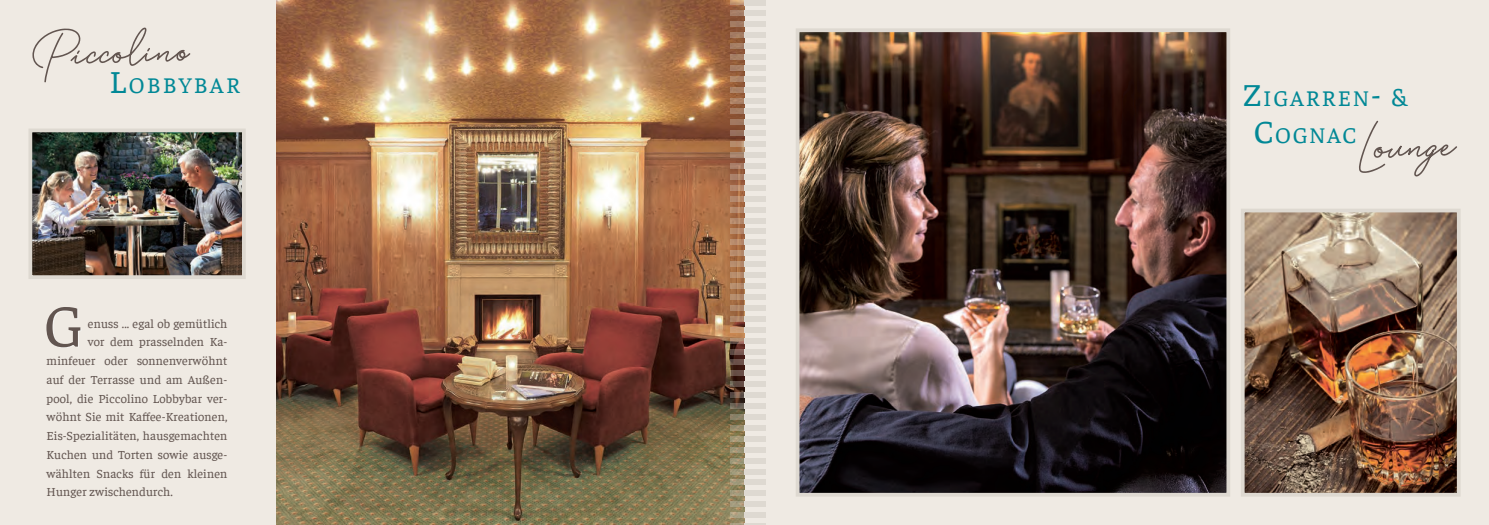
<style>
.page{position:relative;width:1489px;height:525px;background:#fff}
.page>*{position:absolute;margin:0;border:0;box-sizing:border-box;transform-origin:0 0}
.t1{font:700 90px "Sidecar";color:#625550}
.t2{font:60px "Faustina";color:#625550}
.t3{font:22.75px/37.5px "Faustina";letter-spacing:.085em;color:#018896}
.t4{font:12.5px "Faustina";letter-spacing:.01em;color:#625550}
.s1{font-size:32.5px}
.s2{font-size:26.25px}
</style>
<div class="page">
<div style="left:0;top:0;width:1488px;height:524px;background:#efeae3"></div>
<img style="left:276px;top:0;width:468px;height:524px">
<img style="left:33px;top:133px;width:208px;height:141px">
<div style="left:28px;top:128px;width:218px;height:151px;border:4px solid #ded9d1"></div>
<img style="left:800px;top:33px;width:425px;height:458px">
<div style="left:795px;top:28px;width:435px;height:468px;border:4px solid #ded9d1"></div>
<img style="left:1245px;top:213px;width:210px;height:278px">
<div style="left:1240px;top:208px;width:220px;height:288px;border:4px solid #ded9d1"></div>
<div style="left:744px;top:76px;width:21px;height:5px;background:#ded9d1"></div>
<div style="left:744px;top:65px;width:21px;height:5px;background:#ded9d1"></div>
<div style="left:744px;top:54px;width:21px;height:6px;background:#ded9d1"></div>
<div style="left:744px;top:43px;width:21px;height:6px;background:#ded9d1"></div>
<div style="left:744px;top:32px;width:21px;height:6px;background:#ded9d1"></div>
<div style="left:744px;top:21px;width:21px;height:6px;background:#ded9d1"></div>
<div style="left:744px;top:11px;width:21px;height:5px;background:#ded9d1"></div>
<div style="left:744px;top:0;width:21px;height:5px;background:#ded9d1"></div>
<div style="left:744px;top:512px;width:21px;height:5px;background:#ded9d1"></div>
<div style="left:744px;top:501px;width:21px;height:5px;background:#ded9d1"></div>
<div style="left:744px;top:490px;width:21px;height:6px;background:#ded9d1"></div>
<div style="left:744px;top:479px;width:21px;height:6px;background:#ded9d1"></div>
<div style="left:744px;top:468px;width:21px;height:6px;background:#ded9d1"></div>
<div style="left:744px;top:457px;width:21px;height:6px;background:#ded9d1"></div>
<div style="left:744px;top:446px;width:21px;height:6px;background:#ded9d1"></div>
<div style="left:744px;top:436px;width:21px;height:5px;background:#ded9d1"></div>
<div style="left:744px;top:425px;width:21px;height:5px;background:#ded9d1"></div>
<div style="left:744px;top:414px;width:21px;height:5px;background:#ded9d1"></div>
<div style="left:744px;top:403px;width:21px;height:5px;background:#ded9d1"></div>
<div style="left:744px;top:392px;width:21px;height:5px;background:#ded9d1"></div>
<div style="left:744px;top:381px;width:21px;height:6px;background:#ded9d1"></div>
<div style="left:744px;top:370px;width:21px;height:6px;background:#ded9d1"></div>
<div style="left:744px;top:359px;width:21px;height:6px;background:#ded9d1"></div>
<div style="left:744px;top:348px;width:21px;height:6px;background:#ded9d1"></div>
<div style="left:744px;top:337px;width:21px;height:6px;background:#ded9d1"></div>
<div style="left:744px;top:327px;width:21px;height:5px;background:#ded9d1"></div>
<div style="left:744px;top:316px;width:21px;height:5px;background:#ded9d1"></div>
<div style="left:744px;top:305px;width:21px;height:5px;background:#ded9d1"></div>
<div style="left:744px;top:294px;width:21px;height:5px;background:#ded9d1"></div>
<div style="left:744px;top:283px;width:21px;height:5px;background:#ded9d1"></div>
<div style="left:744px;top:272px;width:21px;height:6px;background:#ded9d1"></div>
<div style="left:744px;top:261px;width:21px;height:6px;background:#ded9d1"></div>
<div style="left:744px;top:250px;width:21px;height:6px;background:#ded9d1"></div>
<div style="left:744px;top:239px;width:21px;height:6px;background:#ded9d1"></div>
<div style="left:744px;top:229px;width:21px;height:5px;background:#ded9d1"></div>
<div style="left:744px;top:218px;width:21px;height:5px;background:#ded9d1"></div>
<div style="left:744px;top:207px;width:21px;height:5px;background:#ded9d1"></div>
<div style="left:744px;top:196px;width:21px;height:5px;background:#ded9d1"></div>
<div style="left:744px;top:185px;width:21px;height:5px;background:#ded9d1"></div>
<div style="left:744px;top:174px;width:21px;height:5px;background:#ded9d1"></div>
<div style="left:744px;top:163px;width:21px;height:6px;background:#ded9d1"></div>
<div style="left:744px;top:152px;width:21px;height:6px;background:#ded9d1"></div>
<div style="left:744px;top:141px;width:21px;height:6px;background:#ded9d1"></div>
<div style="left:744px;top:130px;width:21px;height:6px;background:#ded9d1"></div>
<div style="left:744px;top:120px;width:21px;height:5px;background:#ded9d1"></div>
<div style="left:744px;top:109px;width:21px;height:5px;background:#ded9d1"></div>
<div style="left:744px;top:98px;width:21px;height:5px;background:#ded9d1"></div>
<div style="left:744px;top:87px;width:21px;height:5px;background:#ded9d1"></div>
<div style="left:730px;top:76px;width:14px;height:5px;background:#ae8568"></div>
<div style="left:730px;top:65px;width:14px;height:5px;background:#a67e64"></div>
<div style="left:730px;top:54px;width:14px;height:6px;background:#a77f64"></div>
<div style="left:730px;top:43px;width:14px;height:6px;background:#a67f64"></div>
<div style="left:730px;top:32px;width:14px;height:6px;background:#a37b63"></div>
<div style="left:730px;top:21px;width:14px;height:6px;background:#a37b63"></div>
<div style="left:730px;top:11px;width:14px;height:5px;background:#a57d66"></div>
<svg style="left:730px;top:0;width:14px;height:5px"></svg>
<svg style="left:730px;top:523px;width:35px;height:1px"></svg>
<svg style="left:730px;top:512px;width:14px;height:5px"></svg>
<svg style="left:730px;top:501px;width:14px;height:5px"></svg>
<svg style="left:730px;top:490px;width:14px;height:6px"></svg>
<svg style="left:730px;top:479px;width:14px;height:6px"></svg>
<svg style="left:730px;top:468px;width:14px;height:6px"></svg>
<svg style="left:730px;top:457px;width:14px;height:6px"></svg>
<svg style="left:730px;top:446px;width:14px;height:6px"></svg>
<svg style="left:730px;top:436px;width:14px;height:5px"></svg>
<svg style="left:730px;top:425px;width:14px;height:5px"></svg>
<div style="left:730px;top:414px;width:14px;height:5px;background:#8a8168"></div>
<svg style="left:730px;top:403px;width:14px;height:5px"></svg>
<svg style="left:730px;top:392px;width:14px;height:5px"></svg>
<svg style="left:730px;top:381px;width:14px;height:6px"></svg>
<div style="left:730px;top:370px;width:14px;height:6px;background:#684e46"></div>
<svg style="left:730px;top:359px;width:14px;height:6px"></svg>
<svg style="left:730px;top:348px;width:14px;height:6px"></svg>
<svg style="left:730px;top:337px;width:14px;height:6px"></svg>
<div style="left:730px;top:327px;width:14px;height:5px;background:#c99a75"></div>
<div style="left:730px;top:316px;width:14px;height:5px;background:#ae8568"></div>
<div style="left:730px;top:305px;width:14px;height:5px;background:#af8769"></div>
<div style="left:730px;top:294px;width:14px;height:5px;background:#b58c6c"></div>
<div style="left:730px;top:283px;width:14px;height:5px;background:#b88e6c"></div>
<svg style="left:730px;top:272px;width:14px;height:6px"></svg>
<div style="left:730px;top:261px;width:14px;height:6px;background:#b88d6e"></div>
<div style="left:730px;top:250px;width:14px;height:6px;background:#b78b6b"></div>
<div style="left:730px;top:239px;width:14px;height:6px;background:#b98b6b"></div>
<div style="left:730px;top:229px;width:14px;height:5px;background:#b5886a"></div>
<div style="left:730px;top:218px;width:14px;height:5px;background:#b3886b"></div>
<svg style="left:730px;top:207px;width:14px;height:5px"></svg>
<svg style="left:730px;top:196px;width:14px;height:5px"></svg>
<svg style="left:730px;top:185px;width:14px;height:5px"></svg>
<svg style="left:730px;top:174px;width:14px;height:5px"></svg>
<svg style="left:730px;top:163px;width:14px;height:6px"></svg>
<div style="left:730px;top:152px;width:14px;height:6px;background:#aa866f"></div>
<svg style="left:730px;top:141px;width:14px;height:6px"></svg>
<div style="left:730px;top:130px;width:14px;height:6px;background:#976f5d"></div>
<div style="left:730px;top:120px;width:14px;height:5px;background:#a27861"></div>
<div style="left:730px;top:109px;width:14px;height:5px;background:#a57c62"></div>
<div style="left:730px;top:98px;width:14px;height:5px;background:#ae8367"></div>
<div style="left:730px;top:87px;width:14px;height:5px;background:#a87f64"></div>
<h1 class="t1" style="left:31px;top:-19px;width:160px;rotate:-2deg">Piccolino</h1>
<h3 class="t3" style="left:110px;top:65px;width:132px"><span class="s1">L</span>OBBYBAR</h3>
<h2 class="t2" style="left:44px;top:286px;width:40px">G</h2>
<p class="t4" style="left:88px;top:315px;width:141px">enuss ... egal ob gemütlich</p>
<p class="t4" style="left:88px;top:333px;width:141px">vor dem prasselnden Ka-</p>
<p class="t4" style="left:47px;top:352px;width:182px">minfeuer oder sonnenverwöhnt</p>
<p class="t4" style="left:47px;top:371px;width:182px">auf der Terrasse und am Außen-</p>
<p class="t4" style="left:47px;top:390px;width:182px">pool, die Piccolino Lobbybar ver-</p>
<p class="t4" style="left:47px;top:408px;width:182px">wöhnt Sie mit Kaffee-Kreationen,</p>
<p class="t4" style="left:47px;top:427px;width:182px">Eis-Spezialitäten, hausgemachten</p>
<p class="t4" style="left:47px;top:446px;width:182px">Kuchen und Torten sowie ausge-</p>
<p class="t4" style="left:47px;top:465px;width:182px">wählten Snacks für den kleinen</p>
<p class="t4" style="left:47px;top:483px;width:128px">Hunger zwischendurch.</p>
<h3 class="t3" style="left:1253px;top:77px;width:155px;text-indent:-11px"><span class="s1">Z</span>IGARREN<span class="s1">-</span> <span class="s2">&amp;<br></span><span class="s1">C</span>OGNAC</h3>
<h1 class="t1" style="left:1356px;top:73px;width:99px;rotate:-2deg">Lounge</h1>
</div>
